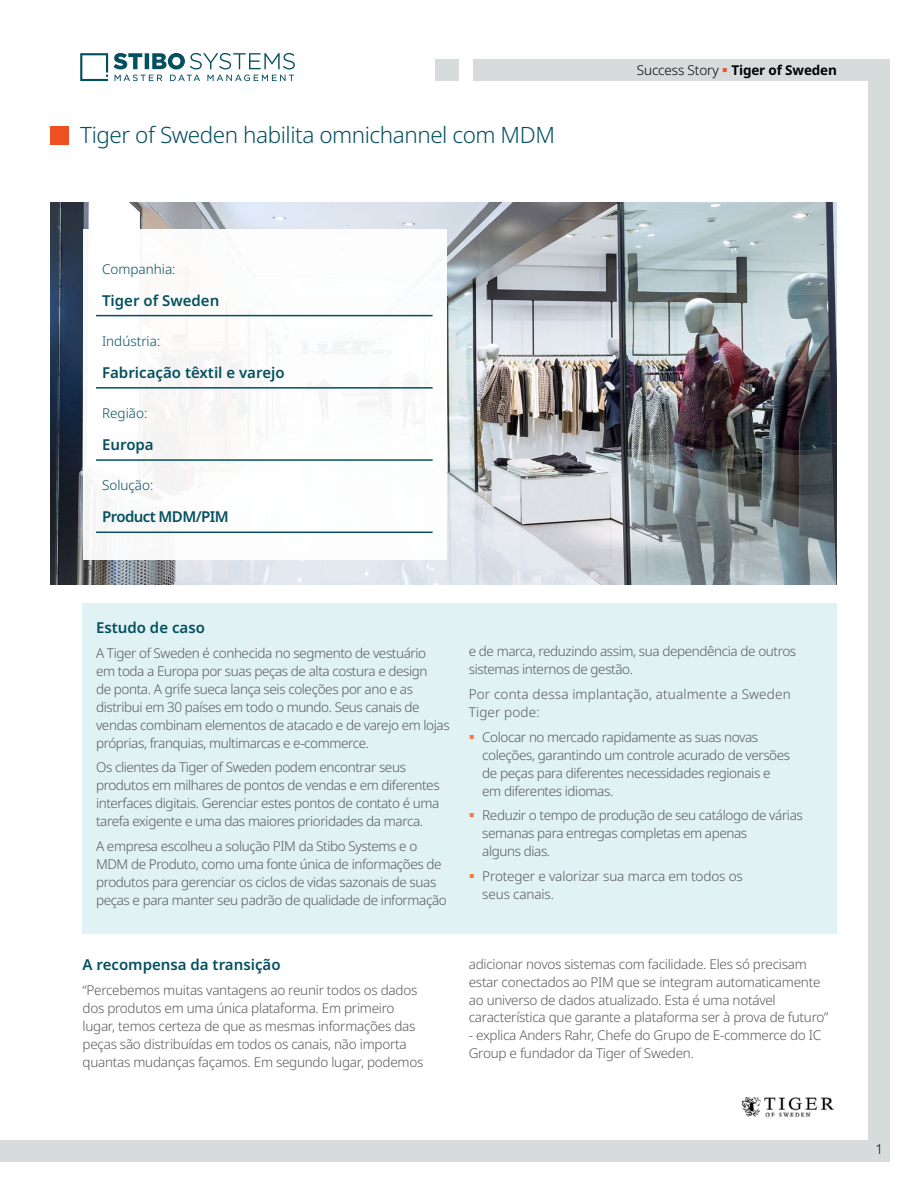
<style>
.page{position:relative;width:918px;height:1188px;background:#fff}
.page>*{position:absolute;margin:0;border:0;box-sizing:border-box;transform-origin:0 0}
.t1{font:300 22.5px "Noto Sans";letter-spacing:-.02em;color:#044f5f}
.t2{font:600 15px "Noto Sans";color:#044f5f}
.t3{font:600 15px "Noto Sans";letter-spacing:-.04em;color:#044f5f}
.t4{font:300 13.5px/18px "Noto Sans";letter-spacing:-.03em;color:#58595b}
.t5{font:300 13.5px/18px "Noto Sans";letter-spacing:.01em;color:#58595b}
.t6{font:300 13.5px/18px "Noto Sans";letter-spacing:-.01em;color:#58595b}
.t7{font:300 13.5px "Noto Sans";color:#044f5f}
.t8{font:700 13.5px "Noto Sans";letter-spacing:-.01em;color:#000}
.t9{font:300 13.5px "Noto Sans";color:#000}
.s1{font-weight:300}
.s2{color:#f05123}
</style>
<div class="page">
<svg style="left:80px;top:53px;width:215px;height:28px"></svg>
<div style="left:435px;top:59px;width:23px;height:22px;background:#d8dbdc"></div>
<div style="left:473px;top:59px;width:416px;height:22px;background:#d8dbdc"></div>
<div style="left:0;top:1140px;width:889px;height:22px;background:#d8dbdc"></div>
<div style="left:868px;top:65px;width:22px;height:1097px;background:#d8dbdc"></div>
<div style="left:50px;top:126px;width:19px;height:19px;background:#f05123"></div>
<img style="left:741px;top:1097px;width:93px;height:20px">
<img style="left:50px;top:202px;width:786px;height:383px">
<div style="left:83px;top:229px;width:363px;height:331px;background:#fff"></div>
<hr style="left:96px;top:315px;width:337px;height:1px;background:#044f5f">
<hr style="left:96px;top:387px;width:337px;height:2px;background:#044f5f">
<hr style="left:96px;top:459px;width:337px;height:2px;background:#044f5f">
<hr style="left:96px;top:532px;width:337px;height:1px;background:#044f5f">
<div style="left:83px;top:603px;width:754px;height:331px;background:#e0f2f4"></div>
<h1 class="t1" style="left:80px;top:119px;width:476px">Tiger of Sweden habilita omnichannel com MDM</h1>
<p class="t8" style="left:637px;top:60px;width:202px"><span class="s1">Success Story</span> <span class="s2">▪</span> Tiger of Sweden</p>
<p class="t7" style="left:102px;top:259px;width:75px">Companhia:</p>
<p class="t2" style="left:102px;top:290px;width:119px">Tiger of Sweden</p>
<p class="t7" style="left:102px;top:331px;width:60px">Indústria:</p>
<p class="t2" style="left:102px;top:362px;width:184px">Fabricação têxtil e varejo</p>
<p class="t7" style="left:102px;top:404px;width:47px">Região:</p>
<p class="t2" style="left:102px;top:434px;width:53px">Europa</p>
<p class="t7" style="left:102px;top:476px;width:53px">Solução:</p>
<p class="t3" style="left:102px;top:506px;width:128px">Product MDM/PIM</p>
<p class="t2" style="left:96px;top:617px;width:110px">Estudo de caso</p>
<p class="t4" style="left:96px;top:644px;width:355px">A Tiger of Sweden é conhecida no segmento de vestuário<br>em toda a Europa por suas peças de alta costura e design<br>de ponta. A grife sueca lança seis coleções por ano e as distribui em 30 países em todo o mundo. Seus canais de vendas combinam elementos de atacado e de varejo em lojas próprias, franquias, multimarcas e e-commerce.</p>
<p class="t4" style="left:96px;top:759px;width:345px">Os clientes da Tiger of Sweden podem encontrar seus produtos em milhares de pontos de vendas e em diferentes interfaces digitais. Gerenciar estes pontos de contato é uma tarefa exigente e uma das maiores prioridades da marca.</p>
<p class="t4" style="left:96px;top:838px;width:352px">A empresa escolheu a solução PIM da Stibo Systems e o MDM de Produto, como uma fonte única de informações de produtos para gerenciar os ciclos de vidas sazonais de suas peças e para manter seu padrão de qualidade de informação</p>
<p class="t4" style="left:469px;top:642px;width:329px">e de marca, reduzindo assim, sua dependência de outros sistemas internos de gestão.</p>
<p class="t5" style="left:469px;top:685px;width:323px">Por conta dessa implantação, atualmente a Sweden<br>Tiger pode:</p>
<p class="t4" style="left:482px;top:728px;width:309px">Colocar no mercado rapidamente as suas novas coleções, garantindo um controle acurado de versões de peças para diferentes necessidades regionais e em diferentes idiomas.</p>
<p class="t4" style="left:482px;top:807px;width:322px">Reduzir o tempo de produção de seu catálogo de várias semanas para entregas completas em apenas<br>alguns dias.</p>
<p class="t6" style="left:482px;top:867px;width:262px">Proteger e valorizar sua marca em todos os seus canais.</p>
<p class="t2" style="left:83px;top:954px;width:200px">A recompensa da transição</p>
<p class="t4" style="left:83px;top:981px;width:342px">“Percebemos muitas vantagens ao reunir todos os dados dos produtos em uma única plataforma. Em primeiro lugar, temos certeza de que as mesmas informações das peças são distribuídas em todos os canais, não importa quantas mudanças façamos. Em segundo lugar, podemos</p>
<p class="t4" style="left:469px;top:955px;width:361px">adicionar novos sistemas com facilidade. Eles só precisam estar conectados ao PIM que se integram automaticamente ao universo de dados atualizado. Esta é uma notável característica que garante a plataforma ser à prova de futuro”</p>
<p class="t4" style="left:469px;top:1027px;width:354px">- explica Anders Rahr, Chefe do Grupo de E-commerce do IC<br>Group e fundador da Tiger of Sweden.</p>
<p class="t9" style="left:875px;top:1140px;width:9px">1</p>
</div>
